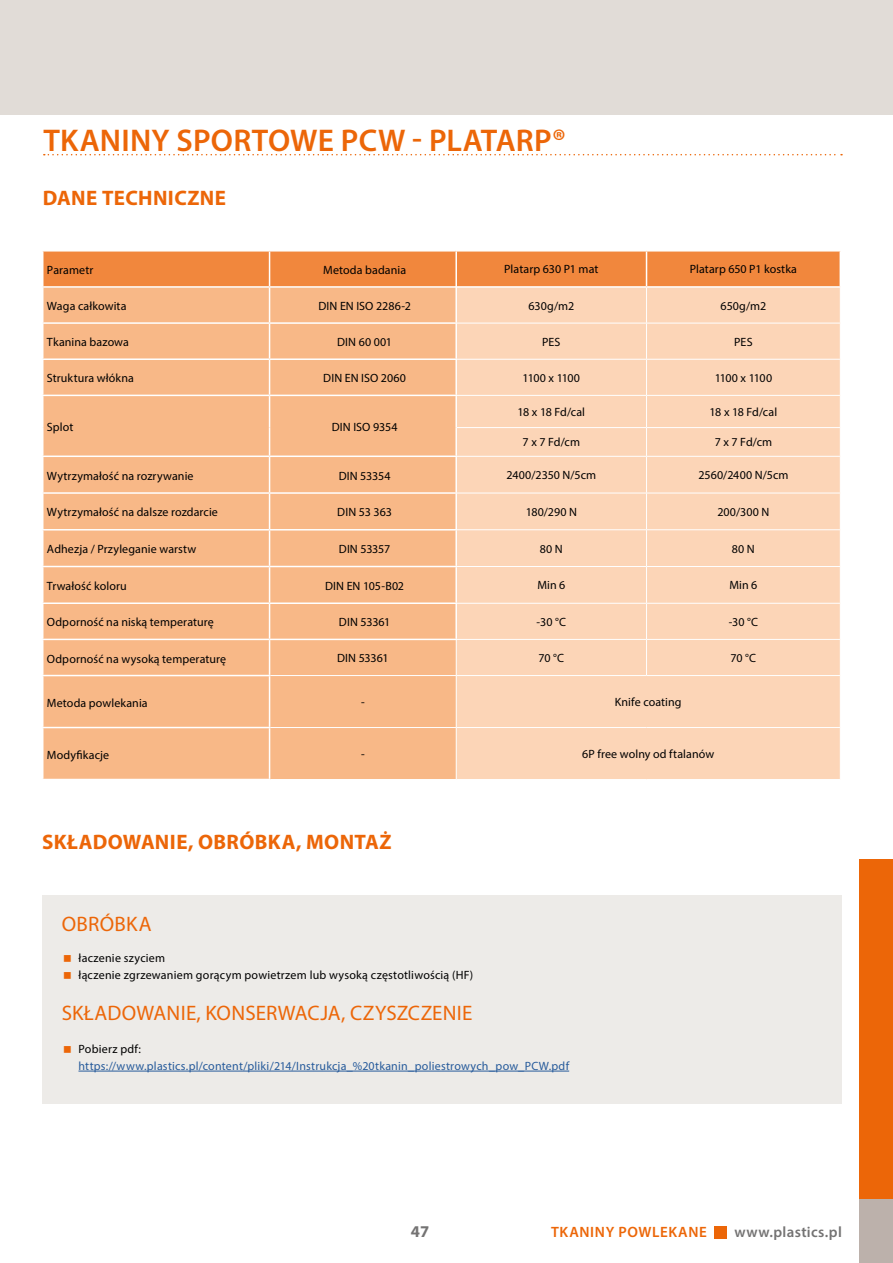
<style>
.page{position:relative;width:893px;height:1263px;background:#fff}
.page>*{position:absolute;margin:0;border:0;box-sizing:border-box;transform-origin:0 0}
.t1{font:600 31.5px "Myriad Pro";letter-spacing:.005em;color:#ec6608}
.t2{font:21px "Myriad Pro";letter-spacing:.01em;color:#ec6608}
.t3{font:700 21px "Myriad Pro";letter-spacing:.02em;color:#ec6608}
.t4{font:700 16.5px "Myriad Pro";color:#747373}
.t5{font:600 15px "Myriad Pro";letter-spacing:.045em;color:#ec6608}
.t6{font:600 15px "Myriad Pro";letter-spacing:.025em;color:#747373}
.t7{font:12px/16.5px "Myriad Pro";letter-spacing:.01em;color:#000}
.t8{font:12px "Myriad Pro";letter-spacing:.015em;color:#275b9b}
.t9{font:12px "Myriad Pro";letter-spacing:-.035em;color:#000}
.t10{font:12px "Myriad Pro";letter-spacing:-.01em;color:#000}
.t11{font:12px "Myriad Pro";letter-spacing:-.015em;color:#000}
</style>
<div class="page">
<div style="left:714px;top:1226px;width:13px;height:13px;background:#ec6608"></div>
<div style="left:859px;top:859px;width:34px;height:340px;background:#ec6608"></div>
<div style="left:859px;top:1199px;width:34px;height:64px;background:#bcb1ab"></div>
<div style="left:0;top:0;width:893px;height:115px;background:#e1dcd7"></div>
<svg style="left:44px;top:154px;width:798px;height:1px"></svg>
<div style="left:42px;top:895px;width:800px;height:209px;background:#edebe8"></div>
<hr style="left:78px;top:1071px;width:491px;height:1px;background:#275b9b">
<div style="left:43px;top:252px;width:797px;height:34px;background:#f1873d"></div>
<div style="left:43px;top:288px;width:412px;height:491px;background:#f8b887"></div>
<div style="left:457px;top:288px;width:383px;height:491px;background:#fcd5b7"></div>
<div style="left:270px;top:640px;width:186px;height:139px;background:#f8b887"></div>
<hr style="left:646px;top:252px;width:1px;height:34px;background:#fff">
<hr style="left:42px;top:322px;width:228px;height:2px;background:#fff">
<hr style="left:270px;top:322px;width:187px;height:2px;background:#fff">
<hr style="left:42px;top:358px;width:228px;height:2px;background:#fff">
<hr style="left:270px;top:358px;width:187px;height:2px;background:#fff">
<hr style="left:42px;top:492px;width:228px;height:2px;background:#fff">
<hr style="left:270px;top:492px;width:187px;height:2px;background:#fff">
<hr style="left:42px;top:529px;width:228px;height:1px;background:#fff">
<hr style="left:270px;top:529px;width:187px;height:1px;background:#fff">
<hr style="left:42px;top:566px;width:228px;height:1px;background:#fff">
<hr style="left:42px;top:602px;width:228px;height:2px;background:#fff">
<hr style="left:42px;top:639px;width:228px;height:1px;background:#fff">
<hr style="left:42px;top:675px;width:228px;height:1px;background:#fff">
<hr style="left:42px;top:727px;width:228px;height:1px;background:#fff">
<hr style="left:269px;top:252px;width:1px;height:34px;background:#fff">
<hr style="left:455px;top:252px;width:2px;height:34px;background:#fff">
<hr style="left:269px;top:288px;width:1px;height:34px;background:#fff">
<hr style="left:269px;top:324px;width:1px;height:34px;background:#fff">
<hr style="left:269px;top:360px;width:1px;height:35px;background:#fff">
<hr style="left:269px;top:457px;width:1px;height:35px;background:#fff">
<hr style="left:269px;top:494px;width:1px;height:35px;background:#fff">
<hr style="left:269px;top:530px;width:1px;height:36px;background:#fff">
<hr style="left:646px;top:288px;width:1px;height:35px;background:#fff">
<hr style="left:457px;top:323px;width:189px;height:1px;background:#fff">
<hr style="left:646px;top:323px;width:195px;height:1px;background:#fff">
<hr style="left:646px;top:323px;width:1px;height:36px;background:#fff">
<hr style="left:457px;top:359px;width:189px;height:1px;background:#fff">
<hr style="left:646px;top:359px;width:195px;height:1px;background:#fff">
<hr style="left:646px;top:360px;width:1px;height:35px;background:#fff">
<hr style="left:457px;top:395px;width:189px;height:1px;background:#fff">
<hr style="left:646px;top:395px;width:195px;height:1px;background:#fff">
<hr style="left:646px;top:396px;width:1px;height:31px;background:#fff">
<hr style="left:457px;top:427px;width:189px;height:1px;background:#fff">
<hr style="left:646px;top:427px;width:195px;height:1px;background:#fff">
<svg style="left:646px;top:428px;width:1px;height:28px"></svg>
<hr style="left:457px;top:456px;width:189px;height:1px;background:#fff">
<hr style="left:646px;top:456px;width:195px;height:1px;background:#fff">
<hr style="left:646px;top:457px;width:1px;height:36px;background:#fff">
<hr style="left:457px;top:493px;width:189px;height:1px;background:#fff">
<hr style="left:646px;top:493px;width:195px;height:1px;background:#fff">
<hr style="left:646px;top:493px;width:1px;height:36px;background:#fff">
<hr style="left:457px;top:529px;width:189px;height:1px;background:#fff">
<hr style="left:646px;top:529px;width:195px;height:1px;background:#fff">
<hr style="left:646px;top:530px;width:1px;height:36px;background:#fff">
<hr style="left:457px;top:566px;width:189px;height:1px;background:#fff">
<hr style="left:646px;top:566px;width:195px;height:1px;background:#fff">
<hr style="left:646px;top:567px;width:1px;height:36px;background:#fff">
<hr style="left:270px;top:566px;width:187px;height:1px;background:#fff">
<hr style="left:269px;top:567px;width:1px;height:35px;background:#fff">
<hr style="left:270px;top:602px;width:187px;height:2px;background:#fff">
<hr style="left:269px;top:604px;width:1px;height:35px;background:#fff">
<hr style="left:457px;top:603px;width:189px;height:1px;background:#fff">
<hr style="left:646px;top:603px;width:195px;height:1px;background:#fff">
<hr style="left:646px;top:604px;width:1px;height:35px;background:#fff">
<hr style="left:646px;top:640px;width:1px;height:35px;background:#fff">
<hr style="left:270px;top:675px;width:186px;height:1px;background:#fff">
<hr style="left:456px;top:675px;width:190px;height:1px;background:#fff">
<hr style="left:646px;top:675px;width:195px;height:1px;background:#fff">
<hr style="left:270px;top:727px;width:186px;height:1px;background:#fff">
<hr style="left:456px;top:727px;width:190px;height:1px;background:#fff">
<hr style="left:646px;top:727px;width:195px;height:1px;background:#fff">
<hr style="left:456px;top:639px;width:190px;height:1px;background:#fff">
<hr style="left:646px;top:639px;width:195px;height:1px;background:#fff">
<hr style="left:42px;top:395px;width:228px;height:1px;background:#fff">
<hr style="left:42px;top:455px;width:228px;height:2px;background:#fff">
<hr style="left:270px;top:395px;width:187px;height:1px;background:#fff">
<hr style="left:269px;top:396px;width:1px;height:32px;background:#fff">
<svg style="left:269px;top:428px;width:1px;height:27px"></svg>
<hr style="left:270px;top:455px;width:187px;height:2px;background:#fff">
<hr style="left:270px;top:639px;width:187px;height:1px;background:#fff">
<hr style="left:269px;top:640px;width:1px;height:35px;background:#fff">
<hr style="left:269px;top:676px;width:1px;height:51px;background:#fff">
<hr style="left:269px;top:728px;width:1px;height:51px;background:#fff">
<h1 class="t1" style="left:43px;top:121px;width:524px">TKANINY SPORTOWE PCW - PLATARP®</h1>
<h2 class="t3" style="left:43px;top:184px;width:185px">DANE TECHNICZNE</h2>
<p class="t7" style="left:47px;top:261px;width:48px">Parametr</p>
<p class="t7" style="left:323px;top:261px;width:84px">Metoda badania</p>
<p class="t7" style="left:504px;top:261px;width:96px">Platarp 630 P1 mat</p>
<p class="t7" style="left:690px;top:261px;width:109px">Platarp 650 P1 kostka</p>
<p class="t7" style="left:47px;top:298px;width:81px">Waga całkowita</p>
<p class="t7" style="left:318px;top:298px;width:94px">DIN EN ISO 2286-2</p>
<p class="t7" style="left:529px;top:297px;width:47px">630g/m2</p>
<p class="t7" style="left:721px;top:297px;width:47px">650g/m2</p>
<p class="t7" style="left:47px;top:334px;width:84px">Tkanina bazowa</p>
<p class="t7" style="left:337px;top:334px;width:56px">DIN 60 001</p>
<p class="t7" style="left:542px;top:333px;width:20px">PES</p>
<p class="t7" style="left:734px;top:333px;width:20px">PES</p>
<p class="t7" style="left:47px;top:370px;width:89px">Struktura włókna</p>
<p class="t7" style="left:323px;top:370px;width:84px">DIN EN ISO 2060</p>
<p class="t9" style="left:523px;top:370px;width:59px">1100 x 1100</p>
<p class="t9" style="left:715px;top:370px;width:59px">1100 x 1100</p>
<p class="t7" style="left:47px;top:418px;width:28px">Splot</p>
<p class="t7" style="left:332px;top:418px;width:67px">DIN ISO 9354</p>
<p class="t7" style="left:518px;top:403px;width:69px">18 x 18 Fd/cal</p>
<p class="t7" style="left:710px;top:403px;width:69px">18 x 18 Fd/cal</p>
<p class="t7" style="left:523px;top:434px;width:59px">7 x 7 Fd/cm</p>
<p class="t7" style="left:715px;top:434px;width:59px">7 x 7 Fd/cm</p>
<p class="t7" style="left:47px;top:467px;width:148px">Wytrzymałość na rozrywanie</p>
<p class="t7" style="left:339px;top:467px;width:53px">DIN 53354</p>
<p class="t7" style="left:506px;top:467px;width:91px">2400/2350 N/5cm</p>
<p class="t7" style="left:698px;top:467px;width:92px">2560/2400 N/5cm</p>
<p class="t7" style="left:47px;top:504px;width:172px">Wytrzymałość na dalsze rozdarcie</p>
<p class="t7" style="left:337px;top:504px;width:56px">DIN 53 363</p>
<p class="t7" style="left:526px;top:503px;width:53px">180/290 N</p>
<p class="t7" style="left:717px;top:503px;width:54px">200/300 N</p>
<p class="t7" style="left:47px;top:541px;width:151px">Adhezja / Przyleganie warstw</p>
<p class="t11" style="left:339px;top:542px;width:53px">DIN 53357</p>
<p class="t7" style="left:540px;top:540px;width:24px">80 N</p>
<p class="t7" style="left:732px;top:540px;width:24px">80 N</p>
<p class="t7" style="left:47px;top:577px;width:81px">Trwałość koloru</p>
<p class="t7" style="left:325px;top:577px;width:81px">DIN EN 105-B02</p>
<p class="t7" style="left:537px;top:577px;width:30px">Min 6</p>
<p class="t7" style="left:729px;top:577px;width:30px">Min 6</p>
<p class="t7" style="left:47px;top:614px;width:168px">Odporność na niską temperaturę</p>
<p class="t10" style="left:339px;top:615px;width:53px">DIN 53361</p>
<p class="t7" style="left:537px;top:613px;width:31px">-30 °C</p>
<p class="t7" style="left:729px;top:613px;width:31px">-30 °C</p>
<p class="t7" style="left:47px;top:650px;width:181px">Odporność na wysoką temperaturę</p>
<p class="t10" style="left:337px;top:651px;width:53px">DIN 53361</p>
<p class="t7" style="left:538px;top:649px;width:27px">70 °C</p>
<p class="t7" style="left:731px;top:649px;width:27px">70 °C</p>
<p class="t7" style="left:47px;top:694px;width:102px">Metoda powlekania</p>
<p class="t7" style="left:361px;top:694px;width:5px">-</p>
<p class="t7" style="left:615px;top:694px;width:68px">Knife coating</p>
<p class="t7" style="left:47px;top:746px;width:64px">Modyfikacje</p>
<p class="t7" style="left:361px;top:746px;width:5px">-</p>
<p class="t7" style="left:582px;top:746px;width:133px">6P free wolny od ftalanów</p>
<h2 class="t3" style="left:42px;top:828px;width:351px">SKŁADOWANIE, OBRÓBKA, MONTAŻ</h2>
<h2 class="t2" style="left:62px;top:911px;width:91px">OBRÓBKA</h2>
<p class="t7" style="left:78px;top:950px;width:396px">łaczenie szyciem<br>łączenie zgrzewaniem gorącym powietrzem lub wysoką częstotliwością (HF)</p>
<h2 class="t2" style="left:62px;top:1000px;width:412px">SKŁADOWANIE, KONSERWACJA, CZYSZCZENIE</h2>
<p class="t7" style="left:78px;top:1041px;width:64px">Pobierz pdf:</p>
<p class="t8" style="left:78px;top:1058px;width:492px">https://www.plastics.pl/content/pliki/214/Instrukcja_%20tkanin_poliestrowych_pow_PCW.pdf</p>
<h3 class="t4" style="left:411px;top:1221px;width:20px">47</h3>
<p class="t5" style="left:551px;top:1223px;width:157px">TKANINY POWLEKANE</p>
<p class="t6" style="left:734px;top:1223px;width:109px">www.plastics.pl</p>
</div>
